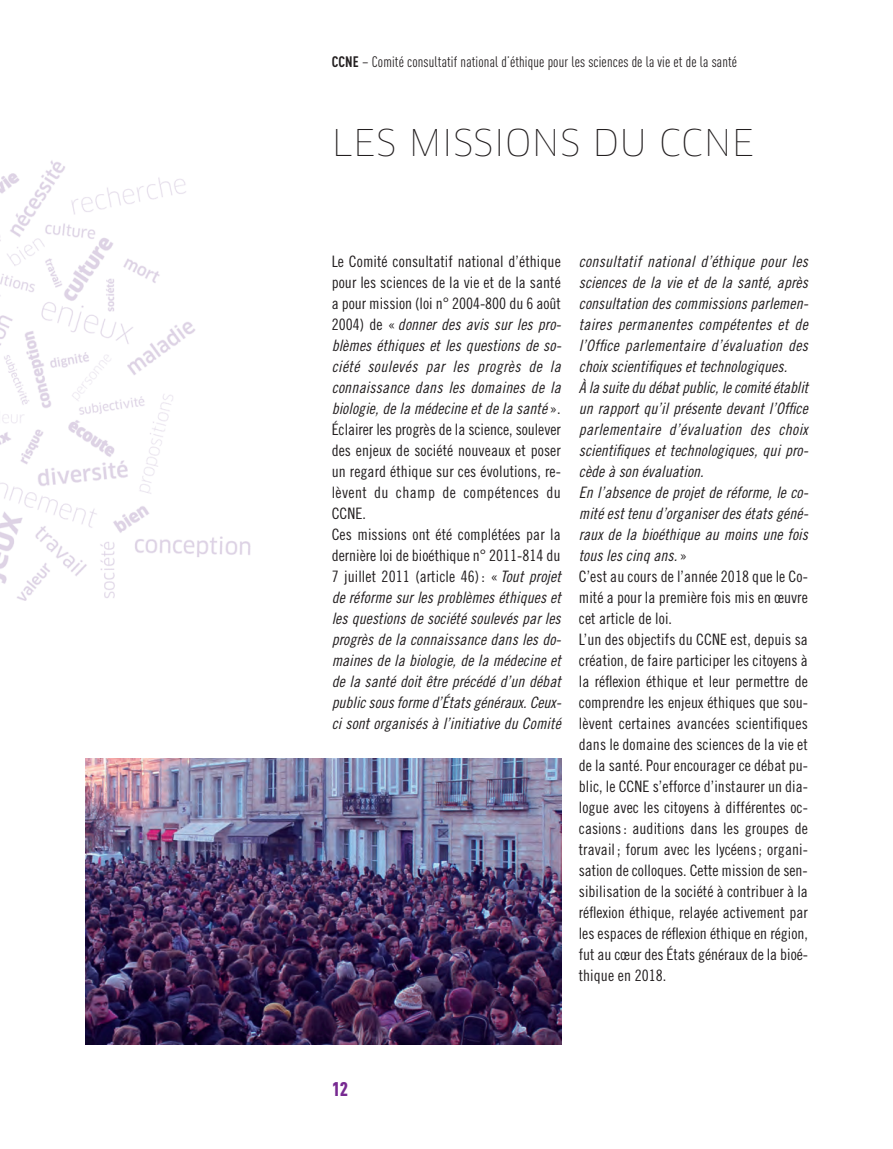
<style>
.page{position:relative;width:893px;height:1149px;background:#fff}
.page>*{position:absolute;margin:0;border:0;box-sizing:border-box;transform-origin:0 0}
.t1{font:100 36px "Clan OT";letter-spacing:.01em;color:#231f20}
.t2{font:900 condensed 19.5px "DIN Pro";color:#772a91}
.t3{font:15.75px/21px "Trade Gothic LT Std Cn 18";letter-spacing:.005em;color:#231f20}
.t4{font:15.75px/21px "Trade Gothic LT Std Cn 18 Obl";letter-spacing:.005em;color:#231f20}
.t5{font:condensed 15px "DIN Pro";letter-spacing:.01em;color:#231f20}
.s1{font-weight:700}
.s2{font-family:"Trade Gothic LT Std Cn 18"}
.s3{font-family:"Trade Gothic LT Std Cn 18 Obl"}
</style>
<div class="page">
<img style="left:0;top:160px;width:251px;height:441px">
<img style="left:85px;top:758px;width:476px;height:285px">
<p class="t5" style="left:332px;top:56px;width:407px"><span class="s1">CCNE</span> – Comité consultatif national d’éthique pour les sciences de la vie et de la santé</p>
<p class="t1" style="left:332px;top:129px;width:424px">LES MISSIONS DU CCNE</p>
<p class="t4" style="left:332px;top:252px;width:231px"><span class="s2">Le Comité consultatif national d’éthique pour les sciences de la vie et de la santé a pour mission (loi n° 2004-800 du 6 août 2004) de «</span> donner des avis sur les pro&shy;blèmes éthiques et les questions de so&shy;ciété soulevés par les progrès de la connaissance dans les domaines de la biologie, de la médecine et de la santé <span class="s2">».<br>Éclairer les progrès de la science, soulever des enjeux de société nouveaux et poser un regard éthique sur ces évolutions, re&shy;lèvent du champ de compétences du CCNE.<br>Ces missions ont été complétées par la dernière loi de bioéthique n° 2011-814 du 7 juillet 2011 (article 46) : «</span> Tout projet de réforme sur les problèmes éthiques et les questions de société soulevés par les progrès de la connaissance dans les do&shy;maines de la biologie, de la médecine et de la santé doit être précédé d’un débat public sous forme d’États généraux. Ceux&shy;ci sont organisés à l’initiative du Comité</p>
<p class="t3" style="left:579px;top:252px;width:231px"><span class="s3">consultatif national d’éthique pour les sciences de la vie et de la santé, après consultation des commissions parlemen&shy;taires permanentes compétentes et de l’Office parlementaire d’évaluation des choix scientifiques et technologiques.<br>À la suite du débat public, le comité établit un rapport qu’il présente devant l’Office parlementaire d’évaluation des choix scientifiques et technologiques, qui pro&shy;cède à son évaluation.<br>En l’absence de projet de réforme, le co&shy;mité est tenu d’organiser des états géné&shy;raux de la bioéthique au moins une fois tous les cinq ans.</span> »<br>C’est au cours de l’année 2018 que le Co&shy;mité a pour la première fois mis en œuvre cet article de loi.<br>L’un des objectifs du CCNE est, depuis sa création, de faire participer les citoyens à la réflexion éthique et leur permettre de comprendre les enjeux éthiques que sou&shy;lèvent certaines avancées scientifiques dans le domaine des sciences de la vie et de la santé. Pour encourager ce débat pu&shy;blic, le CCNE s’efforce d’instaurer un dia&shy;logue avec les citoyens à différentes oc&shy;casions : auditions dans les groupes de travail ; forum avec les lycéens ; organi&shy;sation de colloques. Cette mission de sen&shy;sibilisation de la société à contribuer à la réflexion éthique, relayée activement par les espaces de réflexion éthique en région, fut au cœur des États généraux de la bioé&shy;thique en 2018.</p>
<p class="t2" style="left:332px;top:1081px;width:18px">12</p>
</div>
